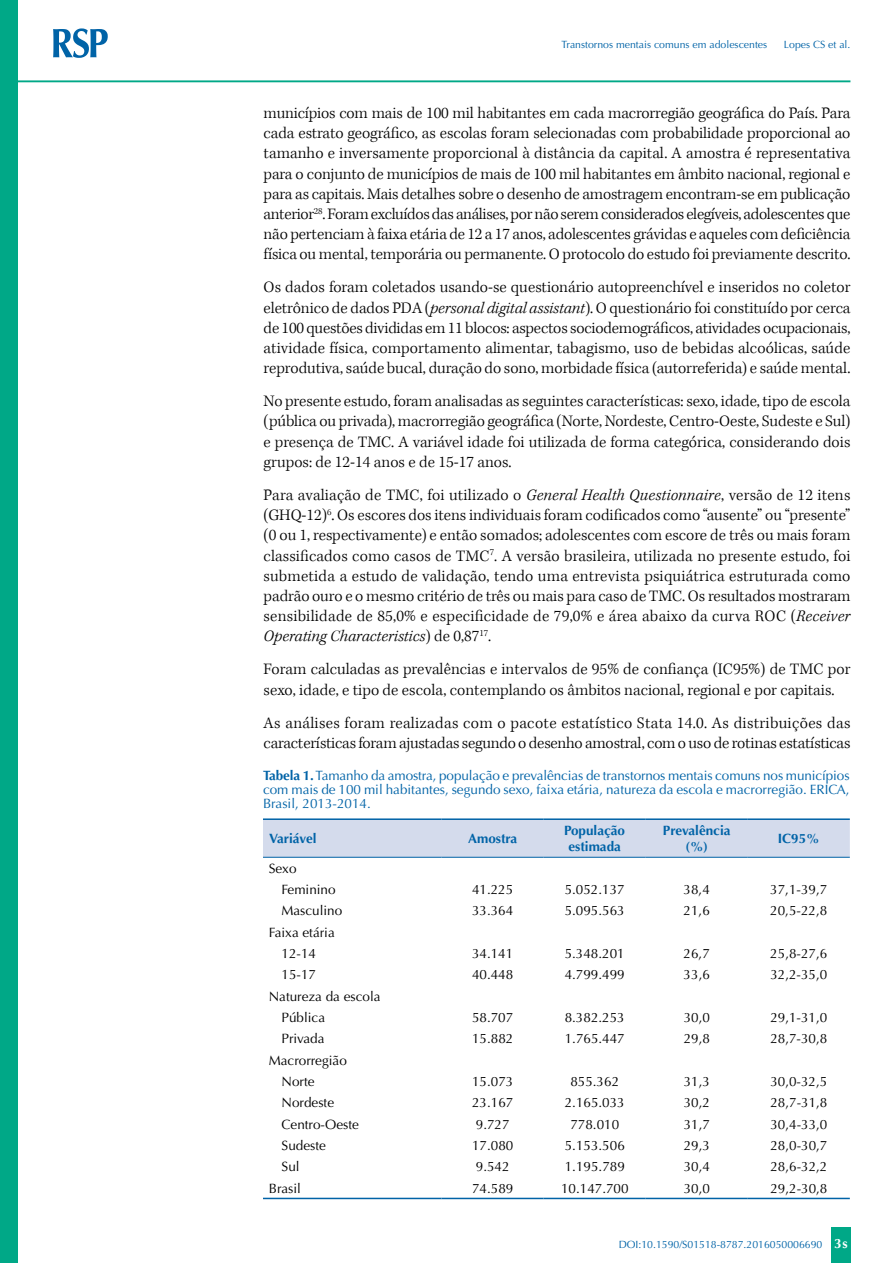
<style>
.page{position:relative;width:893px;height:1263px;background:#fff}
.page>*{position:absolute;margin:0;border:0;box-sizing:border-box;transform-origin:0 0}
.t1{font:300 16.5px/20.2px "Kepler Std";color:#000;text-align:justify}
.t2{font:13.5px/21.3px "Optima";color:#000}
.t3{font:13.5px/14.2px "Optima";color:#0063a7;text-align:justify}
.t4{font:700 13.5px/16.2px "Optima";color:#0063a7;text-align:center}
.t5{font:10.5px "Optima";color:#0063a7}
.s1{font-style:italic}
.s2{font-weight:700}
.s3{font-weight:700;font-size:13.5px;color:#fff}
</style>
<div class="page">
<div style="left:0;top:0;width:18px;height:1263px;background:#00a887"></div>
<svg style="left:53px;top:28px;width:55px;height:30px"></svg>
<hr style="left:18px;top:80px;width:832px;height:2px;background:#00a887">
<div style="left:831px;top:1227px;width:20px;height:36px;background:#00a887"></div>
<div style="left:263px;top:820px;width:587px;height:37px;background:#d4dbec"></div>
<hr style="left:263px;top:818px;width:179px;height:2px;background:#0063a7">
<hr style="left:442px;top:818px;width:102px;height:2px;background:#0063a7">
<hr style="left:544px;top:818px;width:102px;height:2px;background:#0063a7">
<hr style="left:646px;top:818px;width:102px;height:2px;background:#0063a7">
<hr style="left:748px;top:818px;width:102px;height:2px;background:#0063a7">
<hr style="left:263px;top:857px;width:179px;height:1px;background:#0063a7">
<hr style="left:442px;top:857px;width:102px;height:1px;background:#0063a7">
<hr style="left:544px;top:857px;width:102px;height:1px;background:#0063a7">
<hr style="left:646px;top:857px;width:102px;height:1px;background:#0063a7">
<hr style="left:748px;top:857px;width:102px;height:1px;background:#0063a7">
<hr style="left:263px;top:1198px;width:179px;height:1px;background:#0063a7">
<hr style="left:442px;top:1198px;width:102px;height:1px;background:#0063a7">
<hr style="left:544px;top:1198px;width:102px;height:1px;background:#0063a7">
<hr style="left:646px;top:1198px;width:102px;height:1px;background:#0063a7">
<hr style="left:748px;top:1198px;width:102px;height:1px;background:#0063a7">
<p class="t5" style="left:562px;top:38px;width:207px">Transtornos mentais comuns em adolescentes</p>
<p class="t5" style="left:784px;top:38px;width:68px">Lopes CS et al.</p>
<p class="t1" style="left:264px;top:103px;width:588px">municípios com mais de 100 mil habitantes em cada macrorregião geográfica do País. Para cada estrato geográfico, as escolas foram selecionadas com probabilidade proporcional ao tamanho e inversamente proporcional à distância da capital. A amostra é representativa para o conjunto de municípios de mais de 100 mil habitantes em âmbito nacional, regional e para as capitais. Mais detalhes sobre o desenho de amostragem encontram-se em publicação anterior<sup>28</sup>. Foram excluídos das análises, por não serem considerados elegíveis, adolescentes que não pertenciam à faixa etária de 12 a 17 anos, adolescentes grávidas e aqueles com deficiência física ou mental, temporária ou permanente. O protocolo do estudo foi previamente descrito.</p>
<p class="t1" style="left:264px;top:278px;width:588px">Os dados foram coletados usando-se questionário autopreenchível e inseridos no coletor eletrônico de dados PDA (<span class="s1">personal digital assistant</span>). O questionário foi constituído por cerca de 100 questões divididas em 11 blocos: aspectos sociodemográficos, atividades ocupacionais, atividade física, comportamento alimentar, tabagismo, uso de bebidas alcoólicas, saúde reprodutiva, saúde bucal, duração do sono, morbidade física (autorreferida) e saúde mental.</p>
<p class="t1" style="left:264px;top:392px;width:588px">No presente estudo, foram analisadas as seguintes características: sexo, idade, tipo de escola (pública ou privada), macrorregião geográfica (Norte, Nordeste, Centro-Oeste, Sudeste e Sul) e presença de TMC. A variável idade foi utilizada de forma categórica, considerando dois grupos: de 12-14 anos e de 15-17 anos.</p>
<p class="t1" style="left:264px;top:485px;width:588px">Para avaliação de TMC, foi utilizado o <span class="s1">General Health Questionnaire</span>, versão de 12 itens (GHQ-12)<sup>6</sup>. Os escores dos itens individuais foram codificados como “ausente” ou “presente” (0 ou 1, respectivamente) e então somados; adolescentes com escore de três ou mais foram classificados como casos de TMC<sup>7</sup>. A versão brasileira, utilizada no presente estudo, foi submetida a estudo de validação, tendo uma entrevista psiquiátrica estruturada como padrão ouro e o mesmo critério de três ou mais para caso de TMC. Os resultados mostraram sensibilidade de 85,0% e especificidade de 79,0% e área abaixo da curva ROC (<span class="s1">Receiver Operating Characteristics</span>) de 0,87<sup>17</sup>.</p>
<p class="t1" style="left:264px;top:660px;width:588px">Foram calculadas as prevalências e intervalos de 95% de confiança (IC95%) de TMC por sexo, idade, e tipo de escola, contemplando os âmbitos nacional, regional e por capitais.</p>
<p class="t1" style="left:264px;top:713px;width:588px">As análises foram realizadas com o pacote estatístico Stata 14.0. As distribuições das características foram ajustadas segundo o desenho amostral, com o uso de rotinas estatísticas</p>
<p class="t3" style="left:263px;top:768px;width:588px"><span class="s2">Tabela 1.</span> Tamanho da amostra, população e prevalências de transtornos mentais comuns nos municípios com mais de 100 mil habitantes, segundo sexo, faixa etária, natureza da escola e macrorregião. ERICA, Brasil, 2013-2014.</p>
<p class="t4" style="left:269px;top:831px;width:49px">Variável</p>
<p class="t4" style="left:468px;top:831px;width:51px">Amostra</p>
<p class="t4" style="left:564px;top:822px;width:62px">População estimada</p>
<p class="t4" style="left:663px;top:822px;width:69px">Prevalência (%)</p>
<p class="t4" style="left:778px;top:831px;width:44px">IC95%</p>
<p class="t2" style="left:281px;top:858px;width:56px;text-indent:-13px">Sexo<br>Feminino</p>
<p class="t2" style="left:472px;top:879px;width:43px">41.225</p>
<p class="t2" style="left:565px;top:879px;width:62px">5.052.137</p>
<p class="t2" style="left:684px;top:879px;width:28px">38,4</p>
<p class="t2" style="left:770px;top:879px;width:59px">37,1-39,7</p>
<p class="t2" style="left:281px;top:900px;width:62px">Masculino</p>
<p class="t2" style="left:472px;top:900px;width:43px">33.364</p>
<p class="t2" style="left:565px;top:900px;width:62px">5.095.563</p>
<p class="t2" style="left:684px;top:900px;width:28px">21,6</p>
<p class="t2" style="left:770px;top:900px;width:59px">20,5-22,8</p>
<p class="t2" style="left:269px;top:922px;width:68px;text-align:center">Faixa etária<br>12-14</p>
<p class="t2" style="left:472px;top:943px;width:43px">34.141</p>
<p class="t2" style="left:565px;top:943px;width:62px">5.348.201</p>
<p class="t2" style="left:684px;top:943px;width:28px">26,7</p>
<p class="t2" style="left:770px;top:943px;width:59px">25,8-27,6</p>
<p class="t2" style="left:282px;top:964px;width:36px">15-17</p>
<p class="t2" style="left:472px;top:964px;width:43px">40.448</p>
<p class="t2" style="left:565px;top:964px;width:62px">4.799.499</p>
<p class="t2" style="left:684px;top:964px;width:28px">33,6</p>
<p class="t2" style="left:770px;top:964px;width:59px">32,2-35,0</p>
<p class="t2" style="left:282px;top:986px;width:101px;text-indent:-13px">Natureza da escola<br>Pública</p>
<p class="t2" style="left:472px;top:1007px;width:43px">58.707</p>
<p class="t2" style="left:565px;top:1007px;width:62px">8.382.253</p>
<p class="t2" style="left:684px;top:1007px;width:28px">30,0</p>
<p class="t2" style="left:770px;top:1007px;width:59px">29,1-31,0</p>
<p class="t2" style="left:282px;top:1028px;width:44px">Privada</p>
<p class="t2" style="left:472px;top:1028px;width:43px">15.882</p>
<p class="t2" style="left:565px;top:1028px;width:62px">1.765.447</p>
<p class="t2" style="left:684px;top:1028px;width:28px">29,8</p>
<p class="t2" style="left:770px;top:1028px;width:59px">28,7-30,8</p>
<p class="t2" style="left:282px;top:1050px;width:67px;text-indent:-13px">Macrorregião<br>Norte</p>
<p class="t2" style="left:472px;top:1071px;width:43px">15.073</p>
<p class="t2" style="left:570px;top:1071px;width:50px">855.362</p>
<p class="t2" style="left:684px;top:1071px;width:28px">31,3</p>
<p class="t2" style="left:770px;top:1071px;width:59px">30,0-32,5</p>
<p class="t2" style="left:282px;top:1092px;width:54px">Nordeste</p>
<p class="t2" style="left:472px;top:1092px;width:43px">23.167</p>
<p class="t2" style="left:565px;top:1092px;width:62px">2.165.033</p>
<p class="t2" style="left:684px;top:1092px;width:28px">30,2</p>
<p class="t2" style="left:770px;top:1092px;width:59px">28,7-31,8</p>
<p class="t2" style="left:282px;top:1114px;width:79px">Centro-Oeste</p>
<p class="t2" style="left:476px;top:1114px;width:35px">9.727</p>
<p class="t2" style="left:570px;top:1114px;width:50px">778.010</p>
<p class="t2" style="left:684px;top:1114px;width:28px">31,7</p>
<p class="t2" style="left:770px;top:1114px;width:59px">30,4-33,0</p>
<p class="t2" style="left:282px;top:1135px;width:46px">Sudeste</p>
<p class="t2" style="left:472px;top:1135px;width:43px">17.080</p>
<p class="t2" style="left:565px;top:1135px;width:62px">5.153.506</p>
<p class="t2" style="left:684px;top:1135px;width:28px">29,3</p>
<p class="t2" style="left:770px;top:1135px;width:59px">28,0-30,7</p>
<p class="t2" style="left:282px;top:1156px;width:20px">Sul</p>
<p class="t2" style="left:476px;top:1156px;width:35px">9.542</p>
<p class="t2" style="left:565px;top:1156px;width:62px">1.195.789</p>
<p class="t2" style="left:684px;top:1156px;width:28px">30,4</p>
<p class="t2" style="left:770px;top:1156px;width:59px">28,6-32,2</p>
<p class="t2" style="left:269px;top:1177px;width:34px">Brasil</p>
<p class="t2" style="left:472px;top:1177px;width:43px">74.589</p>
<p class="t2" style="left:561px;top:1177px;width:69px">10.147.700</p>
<p class="t2" style="left:684px;top:1177px;width:28px">30,0</p>
<p class="t2" style="left:770px;top:1177px;width:59px">29,2-30,8</p>
<p class="t5" style="left:619px;top:1238px;width:230px">DOI:10.1590/S01518-8787.2016050006690 <span class="s3">3s</span></p>
</div>
